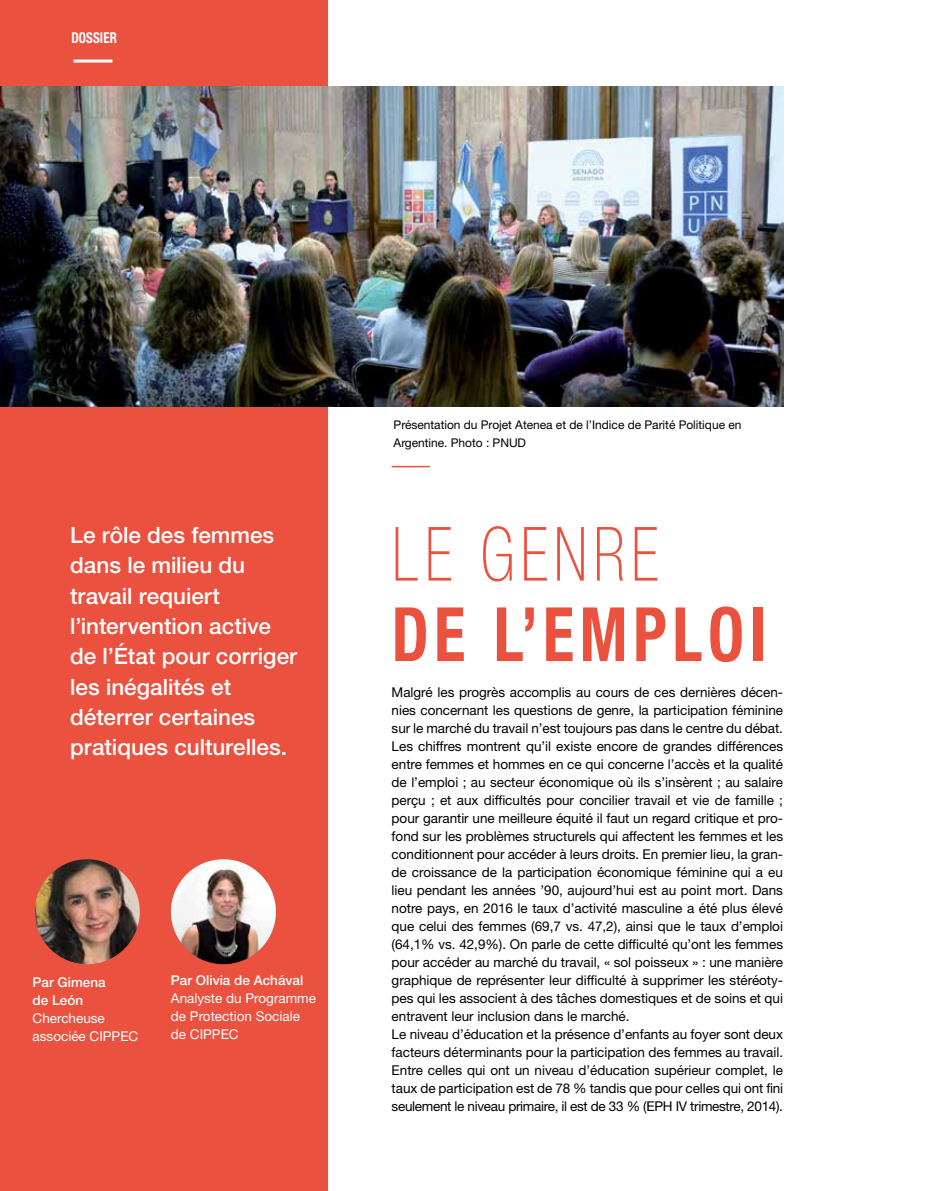
<style>
.page{position:relative;width:936px;height:1191px;background:#fff}
.page>*{position:absolute;margin:0;border:0;box-sizing:border-box;transform-origin:0 0}
.t1{font:700 condensed 75px "Helvetica Neue LT Std";letter-spacing:.085em;color:#eb513f;scale:.86 1}
.t2{font:100 condensed 75px "Helvetica Neue LT Std";letter-spacing:.09em;color:#eb513f;scale:.86 1}
.t3{font:500 22.5px/30.3px "Helvetica Neue LT Std";color:#fff}
.t4{font:700 condensed 15px "Helvetica Neue LT Std";letter-spacing:.005em;color:#fff;scale:.86 1}
.t5{font:13.5px/18px "Helvetica Neue LT Std";letter-spacing:-.005em;color:#000}
.t6{font:13.5px/18px "Helvetica Neue LT Std";color:#fff}
.t7{font:500 13.5px/18px "Helvetica Neue LT Std";color:#fff}
.t8{font:12px/18px "Helvetica Neue LT Std";letter-spacing:-.005em;color:#000}
</style>
<div class="page">
<div style="left:0;top:0;width:327px;height:1191px;background:#eb513f"></div>
<hr style="left:73px;top:60px;width:39px;height:3px;background:#fff">
<img style="left:0;top:86px;width:783px;height:320px">
<img style="left:35px;top:859px;width:105px;height:105px;border-radius:52px">
<img style="left:171px;top:859px;width:105px;height:105px;border-radius:52px">
<hr style="left:391px;top:466px;width:39px;height:1px;background:#eb513f">
<p class="t4" style="left:71px;top:28px;width:54px">DOSSIER</p>
<h2 class="t3" style="left:70px;top:520px;width:228px">Le rôle des femmes dans le milieu du travail requiert l’intervention active de l’État pour corriger les inégalités et déterrer certaines pratiques culturelles.</h2>
<p class="t7" style="left:33px;top:973px;width:75px">Par Gimena de León</p>
<p class="t6" style="left:33px;top:1009px;width:107px">Chercheuse associée CIPPEC</p>
<p class="t7" style="left:171px;top:971px;width:134px">Par Olivia de Achával</p>
<p class="t6" style="left:171px;top:989px;width:147px">Analyste du Programme de Protection Sociale de CIPPEC</p>
<p class="t8" style="left:393px;top:415px;width:349px">Présentation du Projet Atenea et de l’Indice de Parité Politique en<br>Argentine. Photo : PNUD</p>
<h1 class="t2" style="left:391px;top:512px;width:311px">LE GENRE</h1>
<h1 class="t1" style="left:391px;top:589px;width:437px">DE L’EMPLOI</h1>
<p class="t5" style="left:391px;top:683px;width:393px">Malgré les progrès accomplis au cours de ces dernières décen&shy;nies concernant les questions de genre, la participation féminine sur le marché du travail n’est toujours pas dans le centre du débat.<br>Les chiffres montrent qu’il existe encore de grandes différences entre femmes et hommes en ce qui concerne l’accès et la qualité de l’emploi ; au secteur économique où ils s’insèrent ; au salaire perçu ; et aux difficultés pour concilier travail et vie de famille ; pour garantir une meilleure équité il faut un regard critique et pro&shy;fond sur les problèmes structurels qui affectent les femmes et les conditionnent pour accéder à leurs droits. En premier lieu, la gran&shy;de croissance de la participation économique féminine qui a eu lieu pendant les années ’90, aujourd’hui est au point mort. Dans notre pays, en 2016 le taux d’activité masculine a été plus élevé que celui des femmes (69,7 vs. 47,2), ainsi que le taux d’emploi (64,1% vs. 42,9%). On parle de cette difficulté qu’ont les femmes pour accéder au marché du travail, « sol poisseux » : une manière graphique de représenter leur difficulté à supprimer les stéréoty&shy;pes qui les associent à des tâches domestiques et de soins et qui entravent leur inclusion dans le marché.<br>Le niveau d’éducation et la présence d’enfants au foyer sont deux facteurs déterminants pour la participation des femmes au travail.<br>Entre celles qui ont un niveau d’éducation supérieur complet, le taux de participation est de 78 % tandis que pour celles qui ont fini seulement le niveau primaire, il est de 33 % (EPH IV trimestre, 2014).</p>
</div>
